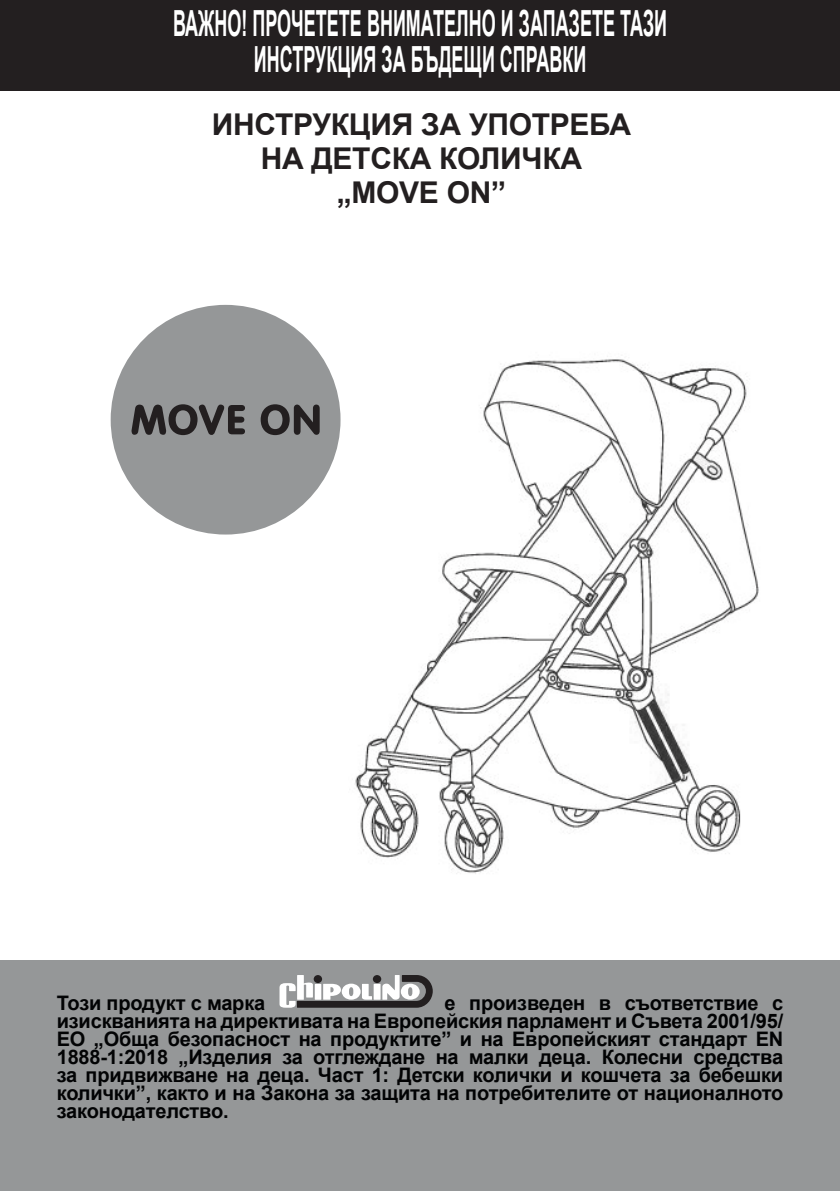
<style>
.page{position:relative;width:840px;height:1191px;background:#fff}
.page>*{position:absolute;margin:0;border:0;box-sizing:border-box;transform-origin:0 0}
.t1{font:700 36px/36px "Arial";color:#fff;text-align:center;scale:.5 1}
.t2{font:700 30px "Arial";letter-spacing:-.01em;color:#231f20}
.t3{font:700 20px/18px "Arial";letter-spacing:-.01em;color:#020304;text-align:justify}
</style>
<div class="page">
<div style="left:0;top:0;width:839px;height:91px;background:#231f20"></div>
<div style="left:0;top:960px;width:839px;height:231px;background:#959798"></div>
<div style="left:111px;top:305px;width:229px;height:229px;background:#959798;border-radius:50%"></div>
<svg style="left:279px;top:975px;width:153px;height:32px"></svg>
<img style="left:355px;top:359px;width:404px;height:515px">
<svg style="left:131px;top:404px;width:188px;height:31px"></svg>
<h1 class="t1" style="left:173px;top:6px;width:989px">ВАЖНО! ПРОЧЕТЕТЕ ВНИМАТЕЛНО И ЗАПАЗЕТЕ ТАЗИ<br>ИНСТРУКЦИЯ ЗА БЪДЕЩИ СПРАВКИ</h1>
<p class="t2" style="left:211px;top:104px;width:420px">ИНСТРУКЦИЯ ЗА УПОТРЕБА</p>
<p class="t2" style="left:260px;top:138px;width:323px">НА ДЕТСКА КОЛИЧКА</p>
<p class="t2" style="left:336px;top:172px;width:171px">„MOVE ON”</p>
<p class="t3" style="left:57px;top:993px;width:210px">Този продукт с марка</p>
<p class="t3" style="left:57px;top:993px;width:727px;text-indent:387px">е произведен в съответствие с изискванията на директивата на Европейския парламент и Съвета 2001/95/ ЕО „Обща безопасност на продуктите” и на Европейският стандарт EN 1888-1:2018 „Изделия за отглеждане на малки деца. Колесни средства за придвижване на деца. Част 1: Детски колички и кошчета за бебешки колички”, както и на Закона за защита на потребителите от националното законодателство.</p>
</div>
